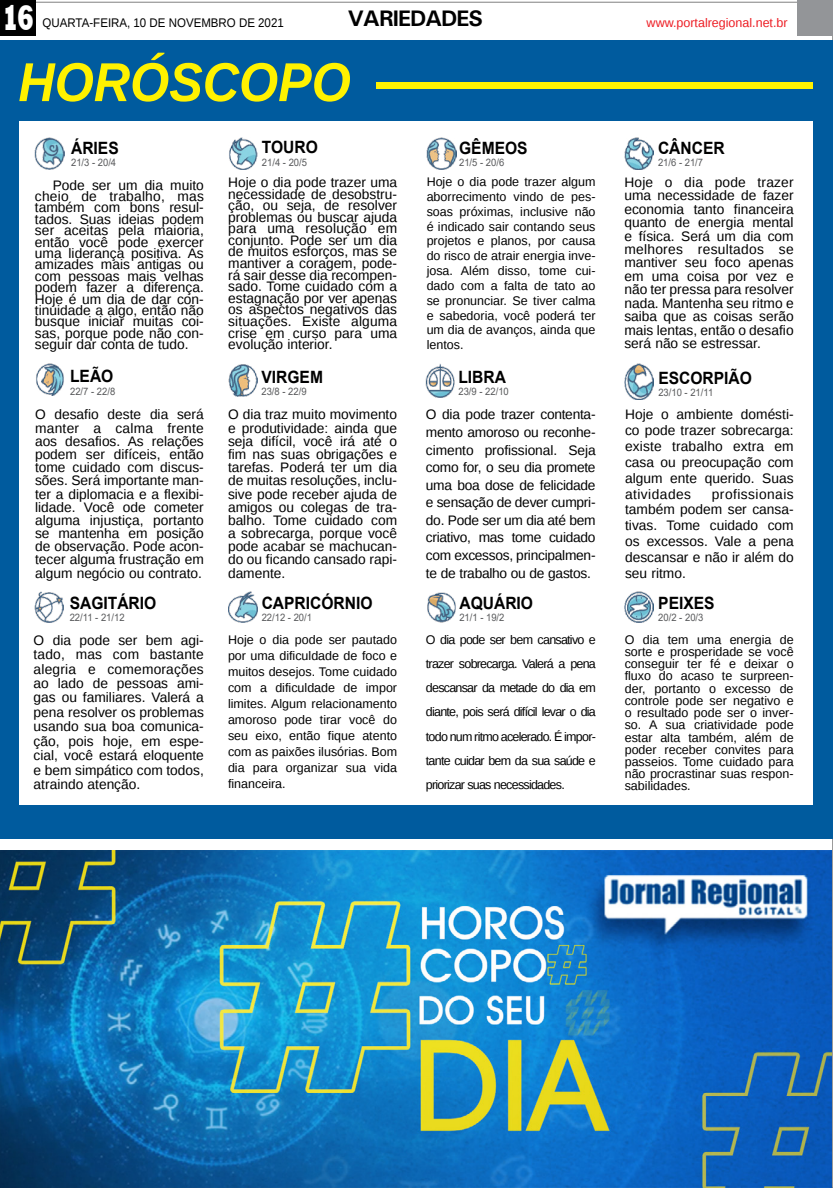
<style>
.page{position:relative;width:833px;height:1188px;background:#fff}
.page>*{position:absolute;margin:0;border:0;box-sizing:border-box;transform-origin:0 0}
.TÍTULO{font:italic 700 54.75px "Liberation Sans";color:#fff200;scale:.92 1}
.t1{font:800 36.12px "Rockwell";color:#fff;scale:.7 1}
.TITULO_PG{font:700 22.5px "Univers";letter-spacing:-.04em;color:#000}
.JR_Classificados{font:700 17px "Arial";color:#000;scale:.92 1}
.NOVELAS_E_HOROSC{font:13.75px/13.1px "Liberation Sans";color:#000;text-align:justify}
.MATÉRIA{font:13.75px/11.4px "Liberation Sans";color:#000;text-align:justify}
.NOVELAS_E_HOROSC-2{font:12.5px/12.2px "Liberation Sans";color:#000;text-align:justify}
.DATA_PG{font:12.5px "Liberation Sans";color:#000;scale:.92 1}
.DATA_PG-2{font:12.5px "Liberation Sans";color:#ed1d24}
.JR_Classificados-2{font:10.25px "Arial";color:#58595b;scale:.92 1}
</style>
<div class="page">
<div style="left:0;top:0;width:36px;height:36px;background:#000"></div>
<div style="left:797px;top:0;width:36px;height:36px;background:#939598"></div>
<div style="left:0;top:41px;width:833px;height:797px;background:#005b9e"></div>
<div style="left:376px;top:83px;width:436px;height:6px;background:#fff200"></div>
<div style="left:19px;top:121px;width:793px;height:683px;background:#fff"></div>
<img style="left:35px;top:138px;width:29px;height:32px">
<img style="left:229px;top:138px;width:29px;height:32px">
<img style="left:427px;top:138px;width:29px;height:32px">
<img style="left:624px;top:138px;width:30px;height:32px">
<img style="left:36px;top:364px;width:28px;height:32px">
<img style="left:228px;top:364px;width:29px;height:32px">
<img style="left:426px;top:364px;width:28px;height:33px">
<img style="left:624px;top:364px;width:30px;height:35px">
<img style="left:35px;top:591px;width:28px;height:31px">
<img style="left:228px;top:591px;width:29px;height:31px">
<img style="left:427px;top:592px;width:29px;height:30px">
<img style="left:624px;top:591px;width:30px;height:31px">
<img style="left:0;top:850px;width:832px;height:337px">
<p class="t1" style="left:2px;top:-3px;width:48px">16</p>
<p class="DATA_PG" style="left:43px;top:16px;width:264px">QUARTA-FEIRA, 10 DE NOVEMBRO DE 2021</p>
<p class="TITULO_PG" style="left:348px;top:5px;width:137px">VARIEDADES</p>
<p class="DATA_PG-2" style="left:646px;top:16px;width:143px">www.portalregional.net.br</p>
<p class="TÍTULO" style="left:18px;top:45px;width:363px">HORÓSCOPO</p>
<p class="JR_Classificados" style="left:71px;top:136px;width:53px">ÁRIES</p>
<p class="JR_Classificados-2" style="left:71px;top:155px;width:51px">21/3 - 20/4</p>
<p class="JR_Classificados" style="left:459px;top:136px;width:76px">GÊMEOS</p>
<p class="JR_Classificados-2" style="left:459px;top:155px;width:51px">21/5 - 20/6</p>
<p class="JR_Classificados" style="left:658px;top:136px;width:74px">CÂNCER</p>
<p class="JR_Classificados-2" style="left:658px;top:155px;width:51px">21/6 - 21/7</p>
<p class="JR_Classificados" style="left:262px;top:135px;width:62px">TOURO</p>
<p class="JR_Classificados-2" style="left:262px;top:155px;width:51px">21/4 - 20/5</p>
<p class="MATÉRIA" style="left:35px;top:179px;width:170px;text-indent:18px">Pode ser um dia muito cheio de trabalho, mas também com bons resul&shy;tados. Suas ideias podem ser aceitas pela maioria, então você pode exercer uma liderança positiva. As amizades mais antigas ou com pessoas mais velhas podem fazer a diferença.<br>Hoje é um dia de dar con&shy;tinuidade a algo, então não busque iniciar muitas coi&shy;sas, porque pode não con&shy;seguir dar conta de tudo.</p>
<p class="NOVELAS_E_HOROSC" style="left:228px;top:177px;width:170px;line-height:11.6px">Hoje o dia pode trazer uma necessidade de desobstru&shy;ção, ou seja, de resolver problemas ou buscar ajuda para uma resolução em conjunto. Pode ser um dia de muitos esforços, mas se mantiver a coragem, pode&shy;rá sair desse dia recompen&shy;sado. Tome cuidado com a estagnação por ver apenas os aspectos negativos das situações. Existe alguma crise em curso para uma evolução interior.</p>
<p class="NOVELAS_E_HOROSC-2" style="left:427px;top:175px;width:170px;line-height:14.9px">Hoje o dia pode trazer algum aborrecimento vindo de pes&shy;soas próximas, inclusive não é indicado sair contando seus projetos e planos, por causa do risco de atrair energia inve&shy;josa. Além disso, tome cui&shy;dado com a falta de tato ao se pronunciar. Se tiver calma e sabedoria, você poderá ter um dia de avanços, ainda que lentos.</p>
<p class="NOVELAS_E_HOROSC" style="left:624px;top:176px;width:171px">Hoje o dia pode trazer uma necessidade de fazer economia tanto financeira quanto de energia mental e física. Será um dia com melhores resultados se mantiver seu foco apenas em uma coisa por vez e não ter pressa para resolver nada. Mantenha seu ritmo e saiba que as coisas serão mais lentas, então o desafio será não se estressar.</p>
<p class="JR_Classificados" style="left:70px;top:364px;width:49px">LEÃO</p>
<p class="JR_Classificados-2" style="left:70px;top:384px;width:51px">22/7 - 22/8</p>
<p class="JR_Classificados" style="left:261px;top:365px;width:68px">VIRGEM</p>
<p class="JR_Classificados-2" style="left:261px;top:384px;width:51px">23/8 - 22/9</p>
<p class="JR_Classificados" style="left:458px;top:365px;width:53px">LIBRA</p>
<p class="JR_Classificados-2" style="left:458px;top:384px;width:56px">23/9 - 22/10</p>
<p class="JR_Classificados" style="left:658px;top:366px;width:103px">ESCORPIÃO</p>
<p class="JR_Classificados-2" style="left:658px;top:385px;width:61px">23/10 - 21/11</p>
<p class="NOVELAS_E_HOROSC" style="left:35px;top:408px;width:170px">O desafio deste dia será manter a calma frente aos desafios. As relações podem ser difíceis, então tome cuidado com discus&shy;sões. Será importante man&shy;ter a diplomacia e a flexibi&shy;lidade. Você ode cometer alguma injustiça, portanto se mantenha em posição de observação. Pode acon&shy;tecer alguma frustração em algum negócio ou contrato.</p>
<p class="NOVELAS_E_HOROSC" style="left:228px;top:408px;width:171px">O dia traz muito movimento e produtividade: ainda que seja difícil, você irá até o fim nas suas obrigações e tarefas. Poderá ter um dia de muitas resoluções, inclu&shy;sive pode receber ajuda de amigos ou colegas de tra&shy;balho. Tome cuidado com a sobrecarga, porque você pode acabar se machucan&shy;do ou ficando cansado rapi&shy;damente.</p>
<p class="NOVELAS_E_HOROSC" style="left:426px;top:406px;width:171px;line-height:17.5px">O dia pode trazer contenta&shy;mento amoroso ou reconhe&shy;cimento profissional. Seja como for, o seu dia promete uma boa dose de felicidade e sensação de dever cumpri&shy;do. Pode ser um dia até bem criativo, mas tome cuidado com excessos, principalmen&shy;te de trabalho ou de gastos.</p>
<p class="NOVELAS_E_HOROSC" style="left:625px;top:407px;width:170px;line-height:15.8px">Hoje o ambiente domésti&shy;co pode trazer sobrecarga: existe trabalho extra em casa ou preocupação com algum ente querido. Suas atividades</p>
<p class="NOVELAS_E_HOROSC" style="left:625px;top:486px;width:170px;line-height:15.8px;text-indent:87px">profissionais também podem ser cansa&shy;tivas. Tome cuidado com os excessos. Vale a pena descansar e não ir além do seu ritmo.</p>
<p class="JR_Classificados" style="left:70px;top:590px;width:96px">SAGITÁRIO</p>
<p class="JR_Classificados-2" style="left:70px;top:610px;width:61px">22/11 - 21/12</p>
<p class="JR_Classificados" style="left:262px;top:590px;width:122px">CAPRICÓRNIO</p>
<p class="JR_Classificados-2" style="left:262px;top:610px;width:56px">22/12 - 20/1</p>
<p class="JR_Classificados" style="left:459px;top:590px;width:82px">AQUÁRIO</p>
<p class="JR_Classificados-2" style="left:459px;top:610px;width:51px">21/1 - 19/2</p>
<p class="JR_Classificados" style="left:658px;top:590px;width:63px">PEIXES</p>
<p class="JR_Classificados-2" style="left:658px;top:610px;width:51px">20/2 - 20/3</p>
<p class="NOVELAS_E_HOROSC" style="left:34px;top:633px;width:172px;line-height:14.4px">O dia pode ser bem agi&shy;tado, mas com bastante alegria e comemorações ao lado de pessoas ami&shy;gas ou familiares. Valerá a pena resolver os problemas usando sua boa comunica&shy;ção, pois hoje, em espe&shy;cial, você estará eloquente e bem simpático com todos, atraindo atenção.</p>
<p class="NOVELAS_E_HOROSC-2" style="left:228px;top:631px;width:171px;line-height:16px">Hoje o dia pode ser pautado por uma dificuldade de foco e muitos desejos. Tome cuidado com a dificuldade de impor limites. Algum relacionamento amoroso pode tirar você do seu eixo, então fique atento com as paixões ilusórias. Bom dia para organizar sua vida financeira.</p>
<p class="NOVELAS_E_HOROSC-2" style="left:426px;top:627px;width:171px;line-height:24.2px">O dia pode ser bem cansativo e trazer sobrecarga. Valerá a pena descansar da metade do dia em diante, pois será difícil levar o dia todo num ritmo acelerado. É impor&shy;tante cuidar bem da sua saúde e priorizar suas necessidades.</p>
<p class="NOVELAS_E_HOROSC-2" style="left:625px;top:633px;width:170px">O dia tem uma energia de sorte e prosperidade se você conseguir ter fé e deixar o fluxo do acaso te surpreen&shy;der, portanto o excesso de controle pode ser negativo e o resultado pode ser o inver&shy;so. A sua criatividade pode estar alta também, além de poder receber convites para passeios. Tome cuidado para não procrastinar suas respon&shy;sabilidades.</p>
</div>
